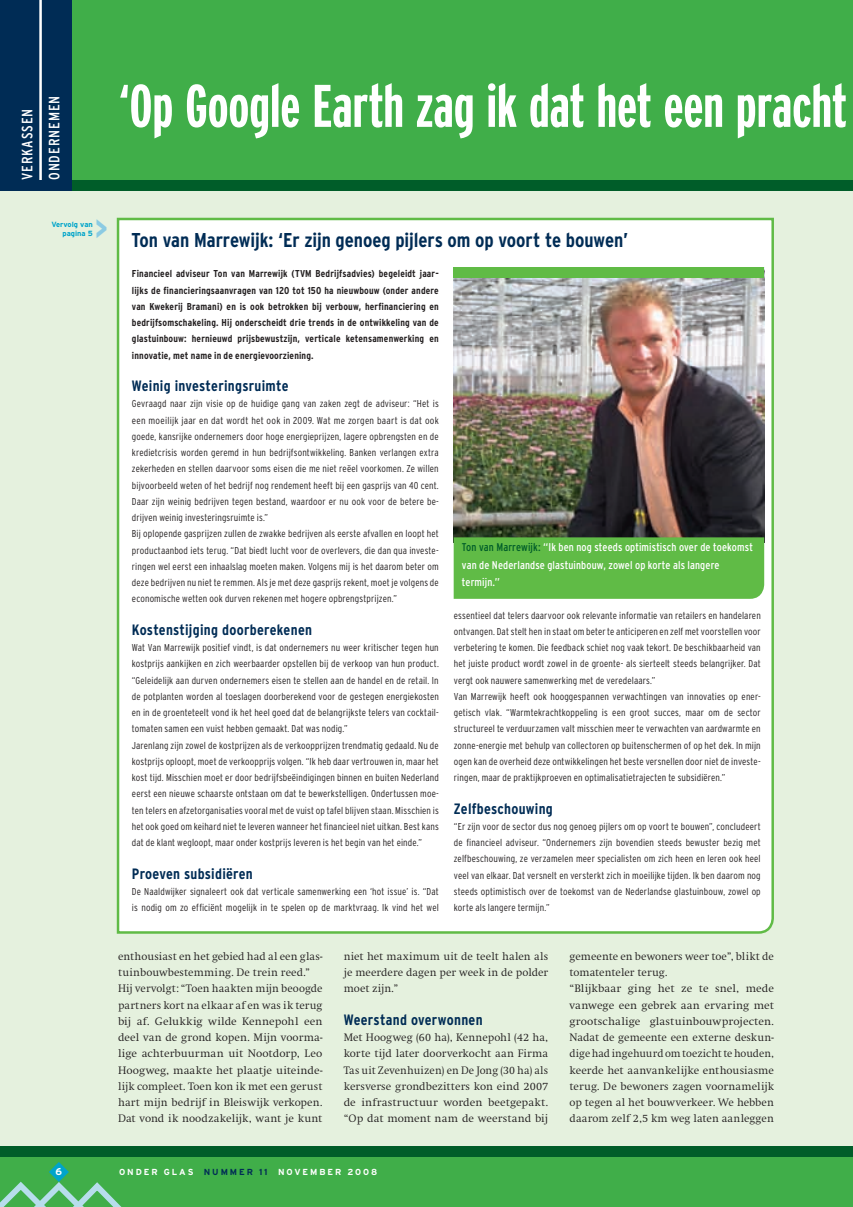
<style>
.page{position:relative;width:853px;height:1207px;background:#fff}
.page>*{position:absolute;margin:0;border:0;box-sizing:border-box;transform-origin:0 0}
.t1{font:700 extra-condensed 60px "Interstate";letter-spacing:-.005em;color:#fff}
.t2{font:700 30px "Interstate";color:#8bcbe3}
.t3{font:700 condensed 20px "Interstate";letter-spacing:-.005em;color:#002c55}
.t4{font:700 condensed 15px "Interstate";letter-spacing:.015em;color:#002c55}
.t5{font:condensed 15px/27.1px "Interstate";letter-spacing:.06em;color:#fff}
.t6{font:300 11.25px/16.2px "Swift";letter-spacing:.005em;color:#231f20}
.t7{font:condensed 11.25px/17.5px "Interstate";letter-spacing:.01em;color:#fff}
.t8{font:300 condensed 10px/16.2px "Interstate";letter-spacing:.01em;color:#231f20}
.t9{font:700 condensed 10px/16.2px "Interstate";letter-spacing:.015em;color:#231f20;text-align:justify}
.t10{font:700 10px "Interstate";color:#fff}
.t11{font:700 8.75px "Interstate";letter-spacing:.22em;color:#fff}
.t12{font:700 7.5px/8.8px "Interstate";color:#00a4ca;text-align:right}
.s1{color:#005d29}
.s2{color:#002c55}
</style>
<div class="page">
<div style="left:0;top:0;width:851px;height:1207px;background:#e5f1de"></div>
<div style="left:0;top:1146px;width:851px;height:61px;background:#40ae49"></div>
<div style="left:0;top:0;width:851px;height:184px;background:#40ae49"></div>
<div style="left:0;top:180px;width:851px;height:11px;background:#005d29"></div>
<div style="left:0;top:1146px;width:851px;height:10px;background:#005d29"></div>
<hr style="left:851px;top:0;width:1px;height:1207px;background:#e5f1de">
<hr style="left:851px;top:1146px;width:1px;height:61px;background:#40ae49">
<hr style="left:851px;top:0;width:1px;height:184px;background:#40ae49">
<div style="left:116px;top:217px;width:658px;height:717px;background:#fff"></div>
<div style="left:0;top:0;width:72px;height:191px;background:#002c55"></div>
<hr style="left:39px;top:0;width:3px;height:180px;background:#fff">
<img style="left:453px;top:278px;width:311px;height:259px">
<div style="left:453px;top:267px;width:311px;height:11px;background:#60bb46"></div>
<div style="left:453px;top:537px;width:311px;height:62px;background:#60bb46"></div>
<svg style="left:0;top:1162px;width:122px;height:45px"></svg>
<h3 class="t5" style="left:13px;top:180px;width:86px;rotate:-90deg">VERKASSEN<br>ONDERNEMEN</h3>
<h1 class="t1" style="left:118px;top:73px;width:730px">‘Op Google Earth zag ik dat het een pracht</h1>
<p class="t12" style="left:51px;top:220px;width:43px">VERVOLG VAN<br>PAGINA 5</p>
<h2 class="t2" style="left:95px;top:212px;width:15px">&gt;</h2>
<h3 class="t3" style="left:131px;top:229px;width:498px">Ton van Marrewijk: ‘Er zijn genoeg pijlers om op voort te bouwen’</h3>
<p class="t9" style="left:132px;top:266px;width:308px">Financieel adviseur Ton van Marrewijk (TVM Bedrijfsadvies) begeleidt jaar&shy;lijks de financieringsaanvragen van 120 tot 150 ha nieuwbouw (onder andere van Kwekerij Bramani) en is ook betrokken bij verbouw, herfinanciering en bedrijfsomschakeling. Hij onderscheidt drie trends in de ontwikkeling van de glastuinbouw: hernieuwd prijsbewustzijn, verticale ketensamenwerking en innovatie, met name in de energievoorziening.</p>
<h3 class="t4" style="left:132px;top:377px;width:158px">Weinig investeringsruimte</h3>
<p class="t8" style="left:132px;top:396px;width:308px">Gevraagd naar zijn visie op de huidige gang van zaken zegt de adviseur: “Het is een moeilijk jaar en dat wordt het ook in 2009. Wat me zorgen baart is dat ook goede, kansrijke ondernemers door hoge energieprijzen, lagere opbrengsten en de kredietcrisis worden geremd in hun bedrijfsontwikkeling. Banken verlangen extra zekerheden en stellen daarvoor soms eisen die me niet reëel voorkomen. Ze willen bijvoorbeeld weten of het bedrijf nog rendement heeft bij een gasprijs van 40 cent.<br>Daar zijn weinig bedrijven tegen bestand, waardoor er nu ook voor de betere be&shy;drijven weinig investeringsruimte is.”<br>Bij oplopende gasprijzen zullen de zwakke bedrijven als eerste afvallen en loopt het productaanbod iets terug. “Dat biedt lucht voor de overlevers, die dan qua investe&shy;ringen wel eerst een inhaalslag moeten maken. Volgens mij is het daarom beter om deze bedrijven nu niet te remmen. Als je met deze gasprijs rekent, moet je volgens de economische wetten ook durven rekenen met hogere opbrengstprijzen.”</p>
<h3 class="t4" style="left:132px;top:621px;width:181px">Kostenstijging doorberekenen</h3>
<p class="t8" style="left:132px;top:639px;width:308px">Wat Van Marrewijk positief vindt, is dat ondernemers nu weer kritischer tegen hun kostprijs aankijken en zich weerbaarder opstellen bij de verkoop van hun product. “Geleidelijk aan durven ondernemers eisen te stellen aan de handel en de retail. In de potplanten worden al toeslagen doorberekend voor de gestegen energiekosten en in de groenteteelt vond ik het heel goed dat de belangrijkste telers van cocktail&shy;tomaten samen een vuist hebben gemaakt. Dat was nodig.”<br>Jarenlang zijn zowel de kostprijzen als de verkoopprijzen trendmatig gedaald. Nu de kostprijs oploopt, moet de verkoopprijs volgen. “Ik heb daar vertrouwen in, maar het kost tijd. Misschien moet er door bedrijfsbeëindigingen binnen en buiten Nederland eerst een nieuwe schaarste ontstaan om dat te bewerkstelligen. Ondertussen moe&shy;ten telers en afzetorganisaties vooral met de vuist op tafel blijven staan. Misschien is het ook goed om keihard niet te leveren wanneer het financieel niet uitkan. Best kans dat de klant wegloopt, maar onder kostprijs leveren is het begin van het einde.”</p>
<h3 class="t4" style="left:132px;top:865px;width:122px">Proeven subsidiëren</h3>
<p class="t8" style="left:132px;top:883px;width:308px">De Naaldwijker signaleert ook dat verticale samenwerking een ‘hot issue’ is. “Dat is nodig om zo efficiënt mogelijk in te spelen op de marktvraag. Ik vind het wel</p>
<p class="t7" style="left:462px;top:538px;width:292px"><span class="s1">Ton van Marrewijk:</span> “Ik ben nog steeds optimistisch over de toekomst van de Nederlandse glastuinbouw, zowel op korte als langere termijn.”</p>
<p class="t8" style="left:454px;top:607px;width:308px">essentieel dat telers daarvoor ook relevante informatie van retailers en handelaren ontvangen. Dat stelt hen in staat om beter te anticiperen en zelf met voorstellen voor verbetering te komen. Die feedback schiet nog vaak tekort. De beschikbaarheid van het juiste product wordt zowel in de groente- als sierteelt steeds belangrijker. Dat vergt ook nauwere samenwerking met de veredelaars.”<br>Van Marrewijk heeft ook hooggespannen verwachtingen van innovaties op ener&shy;getisch vlak. “Warmtekrachtkoppeling is een groot succes, maar om de sector structureel te verduurzamen valt misschien meer te verwachten van aardwarmte en zonne-energie met behulp van collectoren op buitenschermen of op het dek. In mijn ogen kan de overheid deze ontwikkelingen het beste versnellen door niet de investe&shy;ringen, maar de praktijkproeven en optimalisatietrajecten te subsidiëren.”</p>
<h3 class="t4" style="left:454px;top:800px;width:101px">Zelfbeschouwing</h3>
<p class="t8" style="left:454px;top:818px;width:308px;text-align:justify">“Er zijn voor de sector dus nog genoeg pijlers om op voort te bouwen”, concludeert de financieel adviseur. “Ondernemers zijn bovendien steeds bewuster bezig met zelfbeschouwing, ze verzamelen meer specialisten om zich heen en leren ook heel veel van elkaar. Dat versnelt en versterkt zich in moeilijke tijden. Ik ben daarom nog steeds optimistisch over de toekomst van de Nederlandse glastuinbouw, zowel op korte als langere termijn.”</p>
<p class="t6" style="left:118px;top:948px;width:206px">enthousiast en het gebied had al een glas&shy;tuinbouwbestemming. De trein reed.” Hij vervolgt: “Toen haakten mijn beoogde partners kort na elkaar af en was ik terug bij af. Gelukkig wilde Kennepohl een deel van de grond kopen. Mijn voorma&shy;lige achterbuurman uit Nootdorp, Leo Hoogweg, maakte het plaatje uiteinde&shy;lijk compleet. Toen kon ik met een gerust hart mijn bedrijf in Bleiswijk verkopen.<br>Dat vond ik noodzakelijk, want je kunt</p>
<p class="t6" style="left:344px;top:948px;width:206px;text-align:justify">niet het maximum uit de teelt halen als je meerdere dagen per week in de polder moet zijn.”</p>
<h3 class="t4" style="left:344px;top:1011px;width:140px">Weerstand overwonnen</h3>
<p class="t6" style="left:344px;top:1029px;width:206px;text-align:justify">Met Hoogweg (60 ha), Kennepohl (42 ha, korte tijd later doorverkocht aan Firma Tas uit Zevenhuizen) en De Jong (30 ha) als kersverse grondbezitters kon eind 2007 de infrastructuur worden beetgepakt. “Op dat moment nam de weerstand bij</p>
<p class="t6" style="left:569px;top:948px;width:206px">gemeente en bewoners weer toe”, blikt de tomatenteler terug.<br>“Blijkbaar ging het ze te snel, mede vanwege een gebrek aan ervaring met grootschalige glastuinbouwprojecten.<br>Nadat de gemeente een externe deskun&shy;dige had ingehuurd om toezicht te houden, keerde het aanvankelijke enthousiasme terug. De bewoners zagen voornamelijk op tegen al het bouwverkeer. We hebben daarom zelf 2,5 km weg laten aanleggen</p>
<p class="t10" style="left:56px;top:1166px;width:8px">6</p>
<p class="t11" style="left:119px;top:1167px;width:260px">ONDER GLAS <span class="s2">NUMMER 11</span> NO VEMBER 2008</p>
</div>
